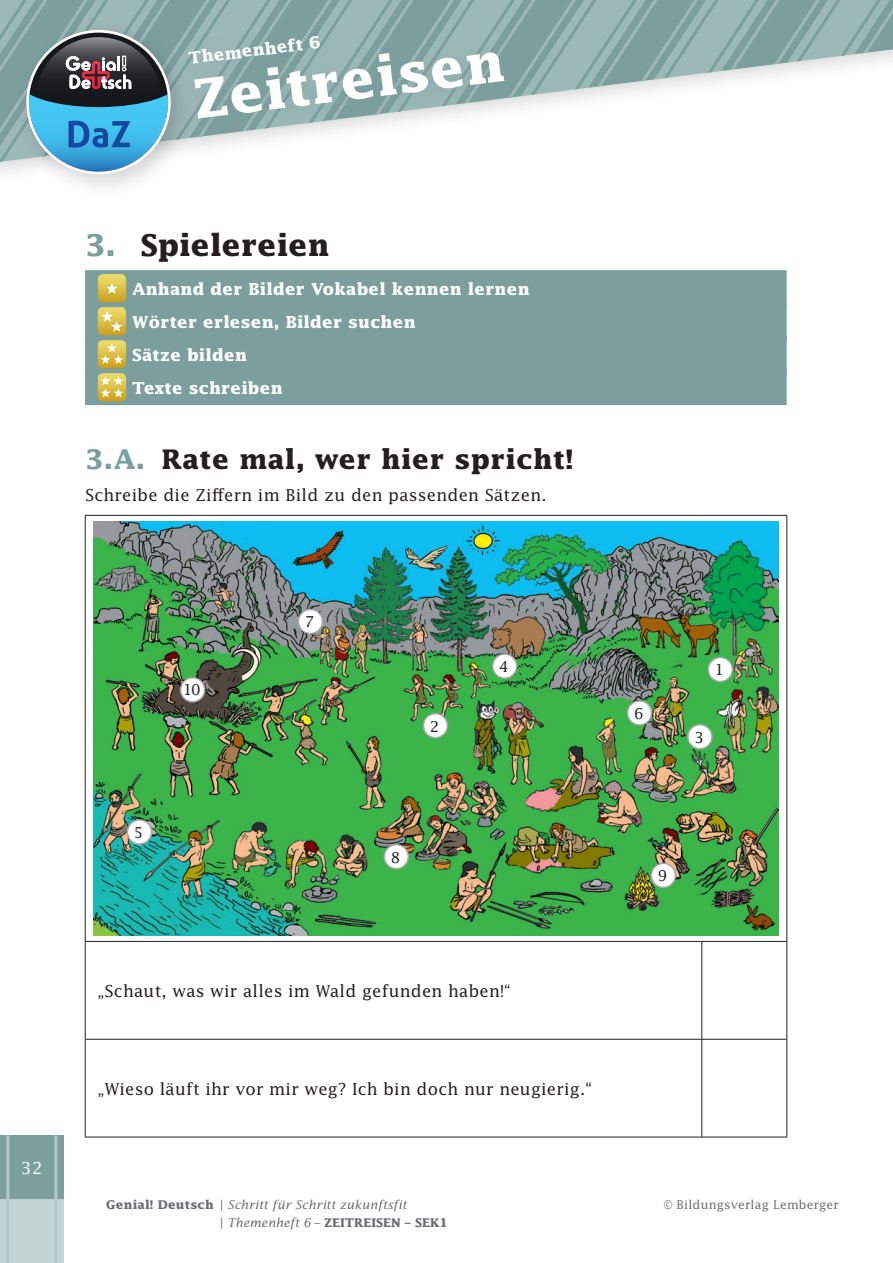
<style>
.page{position:relative;width:893px;height:1263px;background:#fff}
.page>*{position:absolute;margin:0;border:0;box-sizing:border-box;transform-origin:0 0}
.t1{font:700 54px "Lucida";color:#fff}
.t2{font:700 30px "Lucida";color:#231f20}
.t3{font:700 27px "Lucida";letter-spacing:.015em;color:#231f20}
.t4{font:16.5px "Lucida";letter-spacing:.015em;color:#231f20}
.t5{font:700 16.5px/33px "Lucida";letter-spacing:.015em;color:#fff}
.t6{font:16.5px "Lucida";color:#fff}
.t7{font:15px "Lucida";color:#231f20}
.t8{font:italic 12px "Lucida";letter-spacing:.015em;color:#6c6d70}
.t9{font:700 12px "Lucida";color:#6c6d70}
.t10{font:12px "Lucida";letter-spacing:.015em;color:#6c6d70;scale:.9 1}
.s1{color:#7c9f9e}
.s2{font-weight:700;font-style:normal}
.s3{font-style:normal}
.s4{font-weight:400}
.s5{font-weight:400;font-style:italic}
</style>
<div class="page">
<div style="left:0;top:1199px;width:64px;height:64px;background:#c1d3d3"></div>
<div style="left:0;top:1135px;width:64px;height:64px;background:#7c9f9e"></div>
<hr style="left:6px;top:1135px;width:3px;height:64px;background:#b5c9ca">
<hr style="left:54px;top:1135px;width:3px;height:64px;background:#b5c9ca">
<hr style="left:6px;top:1199px;width:3px;height:64px;background:#b5c9ca">
<hr style="left:54px;top:1199px;width:3px;height:64px;background:#b5c9ca">
<div style="left:14px;top:17px;width:181px;height:182px;background:#231f20;opacity:.2"></div>
<svg style="left:0;top:0;width:893px;height:172px"></svg>
<div style="left:179px;top:38px;width:346px;height:101px;background:#7c9f9e;opacity:.5"></div>
<div style="left:175px;top:21px;width:165px;height:62px;background:#7c9f9e;opacity:.5"></div>
<div style="left:85px;top:270px;width:702px;height:36px;background:#7c9f9e"></div>
<div style="left:85px;top:303px;width:702px;height:36px;background:#7c9f9e"></div>
<div style="left:85px;top:336px;width:702px;height:36px;background:#7c9f9e"></div>
<div style="left:85px;top:369px;width:702px;height:36px;background:#7c9f9e"></div>
<svg style="left:98px;top:274px;width:28px;height:127px;background:#d2c165"></svg>
<hr style="left:85px;top:515px;width:617px;height:1px;background:#231f20">
<hr style="left:85px;top:515px;width:1px;height:426px;background:#231f20">
<hr style="left:702px;top:515px;width:85px;height:1px;background:#231f20">
<hr style="left:787px;top:515px;width:1px;height:426px;background:#231f20">
<hr style="left:85px;top:941px;width:617px;height:1px;background:#231f20">
<hr style="left:85px;top:942px;width:1px;height:97px;background:#231f20">
<hr style="left:702px;top:941px;width:85px;height:1px;background:#231f20">
<hr style="left:702px;top:942px;width:1px;height:97px;background:#231f20">
<hr style="left:787px;top:942px;width:1px;height:97px;background:#231f20">
<hr style="left:85px;top:1039px;width:617px;height:1px;background:#231f20">
<hr style="left:85px;top:1039px;width:1px;height:98px;background:#231f20">
<hr style="left:702px;top:1039px;width:85px;height:1px;background:#231f20">
<hr style="left:702px;top:1039px;width:1px;height:98px;background:#231f20">
<hr style="left:787px;top:1039px;width:1px;height:98px;background:#231f20">
<hr style="left:85px;top:1137px;width:617px;height:1px;background:#231f20">
<hr style="left:702px;top:1137px;width:85px;height:1px;background:#231f20">
<img style="left:93px;top:521px;width:686px;height:414px">
<div style="left:708px;top:657px;width:24px;height:24px;background:#fff;border-radius:50%"></div>
<div style="left:708px;top:657px;width:25px;height:25px;border:2px solid #a8a9ad;border-radius:50%"></div>
<div style="left:423px;top:714px;width:24px;height:24px;background:#fff;border-radius:50%"></div>
<div style="left:423px;top:713px;width:25px;height:25px;border:2px solid #a8a9ad;border-radius:50%"></div>
<div style="left:688px;top:725px;width:24px;height:24px;background:#fff;border-radius:50%"></div>
<div style="left:687px;top:724px;width:26px;height:25px;border:2px solid #a8a9ad;border-radius:50%"></div>
<div style="left:493px;top:654px;width:24px;height:24px;background:#fff;border-radius:50%"></div>
<div style="left:492px;top:653px;width:25px;height:26px;border:2px solid #a8a9ad;border-radius:50%"></div>
<div style="left:127px;top:820px;width:24px;height:24px;background:#fff;border-radius:50%"></div>
<div style="left:127px;top:819px;width:25px;height:26px;border:2px solid #a8a9ad;border-radius:50%"></div>
<div style="left:627px;top:701px;width:25px;height:24px;background:#fff;border-radius:50%"></div>
<div style="left:627px;top:700px;width:25px;height:26px;border:2px solid #a8a9ad;border-radius:50%"></div>
<div style="left:298px;top:609px;width:24px;height:24px;background:#fff;border-radius:50%"></div>
<div style="left:298px;top:609px;width:25px;height:25px;border:2px solid #a8a9ad;border-radius:50%"></div>
<div style="left:384px;top:845px;width:24px;height:24px;background:#fff;border-radius:50%"></div>
<div style="left:384px;top:844px;width:25px;height:25px;border:2px solid #a8a9ad;border-radius:50%"></div>
<div style="left:651px;top:863px;width:24px;height:24px;background:#fff;border-radius:50%"></div>
<div style="left:651px;top:863px;width:25px;height:25px;border:2px solid #a8a9ad;border-radius:50%"></div>
<div style="left:181px;top:678px;width:24px;height:24px;background:#fff;border-radius:50%"></div>
<div style="left:180px;top:677px;width:25px;height:25px;border:2px solid #a8a9ad;border-radius:50%"></div>
<p class="t5" style="left:187px;top:41px;width:134px;rotate:-7deg">Themenheft 6</p>
<h1 class="t1" style="left:189px;top:67px;width:315px;rotate:-7deg">Zeitreisen</h1>
<p class="t6" style="left:21px;top:1158px;width:23px">32</p>
<h2 class="t2" style="left:85px;top:227px;width:246px"><span class="s1">3.</span> Spielereien</h2>
<p class="t5" style="left:132px;top:272px;width:399px">Anhand der Bilder Vokabel kennen lernen<br>Wörter erlesen, Bilder suchen<br>Sätze bilden<br>Texte schreiben</p>
<h3 class="t3" style="left:85px;top:443px;width:490px"><span class="s1">3.A.</span> Rate mal, wer hier spricht!</h3>
<p class="t4" style="left:85px;top:484px;width:463px">Schreibe die Ziffern im Bild zu den passenden Sätzen.</p>
<p class="t7" style="left:183px;top:680px;width:19px">10</p>
<p class="t7" style="left:134px;top:823px;width:11px">5</p>
<p class="t7" style="left:305px;top:613px;width:11px">7</p>
<p class="t7" style="left:430px;top:717px;width:11px">2</p>
<p class="t7" style="left:391px;top:848px;width:11px">8</p>
<p class="t7" style="left:499px;top:657px;width:11px">4</p>
<p class="t4" style="left:98px;top:981px;width:414px">„Schaut, was wir alles im Wald gefunden haben!“</p>
<p class="t4" style="left:98px;top:1078px;width:495px">„Wieso läuft ihr vor mir weg? Ich bin doch nur neugierig.“</p>
<p class="t7" style="left:634px;top:704px;width:11px">6</p>
<p class="t7" style="left:715px;top:661px;width:11px">1</p>
<p class="t7" style="left:694px;top:728px;width:11px">3</p>
<p class="t7" style="left:658px;top:867px;width:11px">9</p>
<p class="t8" style="left:106px;top:1197px;width:302px"><span class="s2">Genial! Deutsch</span> <span class="s3">|</span> Schritt für Schritt zukunftsfit</p>
<p class="t10" style="left:663px;top:1197px;width:197px">© Bildungsverlag Lemberger</p>
<p class="t9" style="left:220px;top:1215px;width:229px"><span class="s4">|</span> <span class="s5">Themenheft 6 –</span> ZEITREISEN – SEK1</p>
</div>
